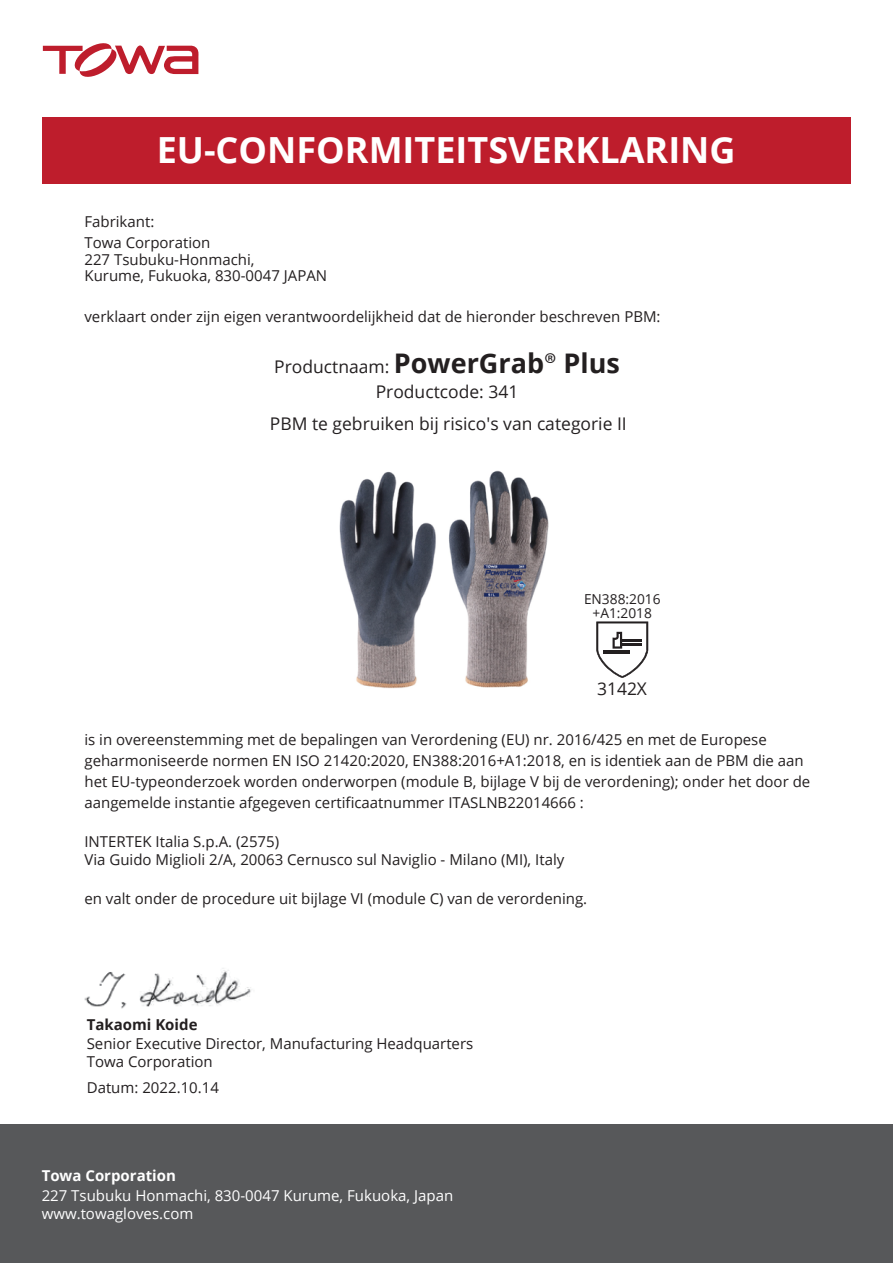
<style>
.page{position:relative;width:893px;height:1263px;background:#fff}
.page>*{position:absolute;margin:0;border:0;box-sizing:border-box;transform-origin:0 0}
.t1{font:700 36px "Open Sans";color:#fff}
.t2{font:700 27px "Open Sans";color:#231f20}
.t3{font:17.55px "Open Sans";color:#231f20}
.t4{font:17.4px "Open Sans";color:#231f20}
.t5{font:15px/21px "Open Sans";color:#231f20}
.t6{font:15px/18px "Open Sans";color:#fff}
.t7{font:700 15px "Open Sans";color:#fff}
.t8{font:700 15px "Open Sans";color:#231f20}
.t9{font:13.65px/13.6px "Open Sans";color:#231f20;text-align:center}
.s1{font-weight:400;font-size:17.55px}
.s2{font-family:"Koz Go Pr 6 N";font-weight:400}
</style>
<div class="page">
<img style="left:84px;top:968px;width:167px;height:41px">
<div style="left:43px;top:117px;width:807px;height:67px;background:#be1d2c"></div>
<svg style="left:43px;top:43px;width:156px;height:34px"></svg>
<div style="left:0;top:1125px;width:893px;height:138px;background:#57585a"></div>
<svg style="left:596px;top:621px;width:52px;height:57px"></svg>
<hr style="left:620px;top:640px;width:22px;height:2px;background:#231f20">
<hr style="left:620px;top:643px;width:22px;height:3px;background:#231f20">
<img style="left:339px;top:470px;width:210px;height:219px">
<h1 class="t1" style="left:157px;top:125px;width:580px">EU-CONFORMITEITSVERKLARING</h1>
<p class="t5" style="left:84px;top:211px;width:127px">Fabrikant:<br>Towa Corporation</p>
<p class="t5" style="left:84px;top:251px;width:244px;line-height:16.5px">227 Tsubuku-Honmachi,<br>Kurume, Fukuoka, 830-0047 JAPAN</p>
<p class="t5" style="left:84px;top:306px;width:578px">verklaart onder zijn eigen verantwoordelijkheid dat de hieronder beschreven PBM:</p>
<h2 class="t2" style="left:274px;top:344px;width:347px"><span class="s1">Productnaam:</span> PowerGrab<span class="s2">®</span> Plus</h2>
<p class="t3" style="left:376px;top:379px;width:144px">Productcode: 341</p>
<p class="t3" style="left:270px;top:411px;width:358px">PBM te gebruiken bij risico's van categorie II</p>
<p class="t9" style="left:584px;top:592px;width:78px">EN388:2016 +A1:2018</p>
<p class="t4" style="left:597px;top:676px;width:51px">3142X</p>
<p class="t5" style="left:84px;top:728px;width:727px">is in overeenstemming met de bepalingen van Verordening (EU) nr. 2016/425 en met de Europese geharmoniseerde normen EN ISO 21420:2020, EN388:2016+A1:2018, en is identiek aan de PBM die aan het EU-typeonderzoek worden onderworpen (module B, bijlage V bij de verordening); onder het door de aangemelde instantie afgegeven certificaatnummer ITASLNB22014666 :</p>
<p class="t5" style="left:84px;top:832px;width:481px;line-height:18px">INTERTEK Italia S.p.A. (2575)<br>Via Guido Miglioli 2/A, 20063 Cernusco sul Naviglio - Milano (MI), Italy</p>
<p class="t5" style="left:84px;top:887px;width:504px">en valt onder de procedure uit bijlage VI (module C) van de verordening.</p>
<p class="t8" style="left:87px;top:1014px;width:112px">Takaomi Koide</p>
<p class="t5" style="left:87px;top:1034px;width:388px;line-height:18px">Senior Executive Director, Manufacturing Headquarters<br>Towa Corporation</p>
<p class="t5" style="left:87px;top:1076px;width:134px">Datum: 2022.10.14</p>
<p class="t7" style="left:42px;top:1165px;width:136px">Towa Corporation</p>
<p class="t6" style="left:42px;top:1186px;width:413px">227 Tsubuku Honmachi, 830-0047 Kurume, Fukuoka, Japan www.towagloves.com</p>
</div>
